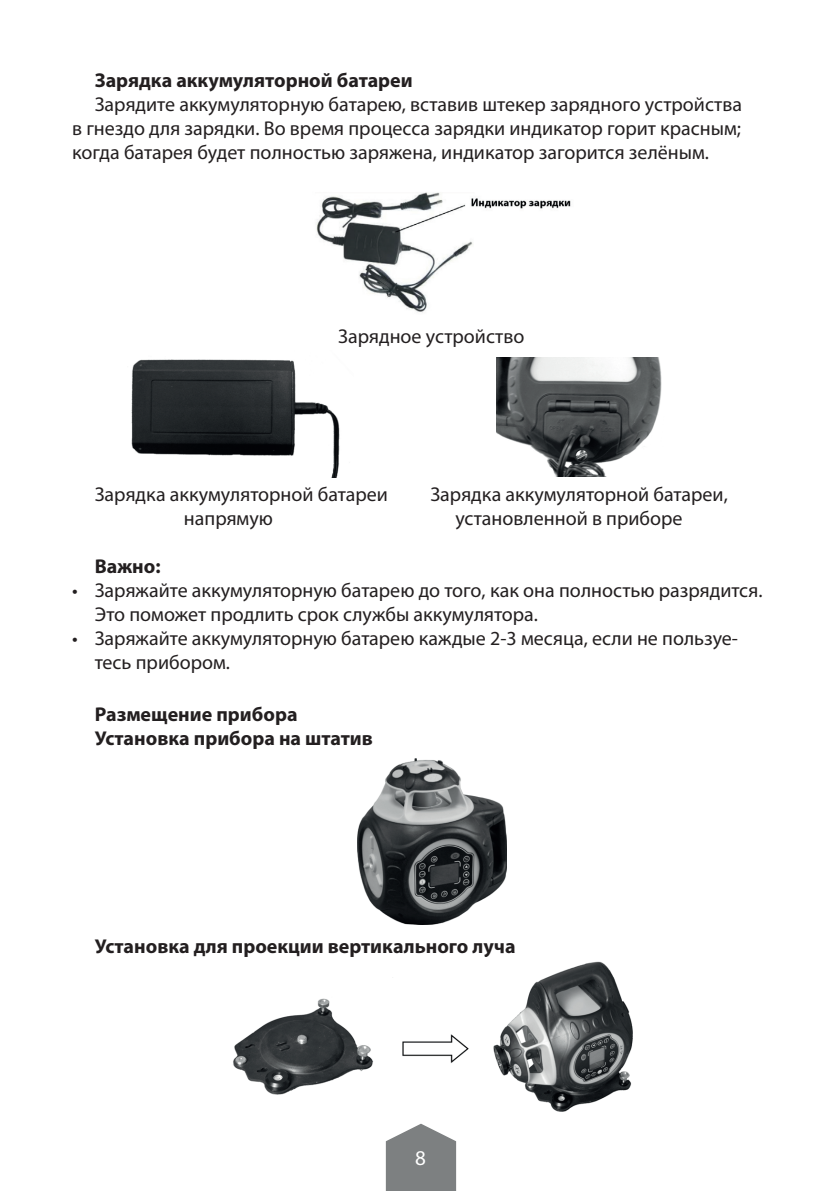
<style>
.page{position:relative;width:840px;height:1191px;background:#fff}
.page>*{position:absolute;margin:0;border:0;box-sizing:border-box;transform-origin:0 0}
.t1{font:21px "Myriad Pro";color:#fff}
.t2{font:20px/24px "Myriad Pro";color:#231f20}
.t3{font:700 20px/24px "Myriad Pro";color:#231f20}
</style>
<div class="page">
<svg style="left:385px;top:1123px;width:71px;height:68px;background:#909293"></svg>
<img style="left:316px;top:192px;width:255px;height:121px">
<img style="left:131px;top:359px;width:209px;height:118px">
<img style="left:496px;top:357px;width:166px;height:119px">
<img style="left:357px;top:758px;width:149px;height:167px">
<img style="left:233px;top:961px;width:400px;height:151px">
<p class="t3" style="left:95px;top:68px;width:319px">Зарядка аккумуляторной батареи</p>
<p class="t2" style="left:72px;top:92px;width:671px;text-align:justify;text-indent:23px">Зарядите аккумуляторную батарею, вставив штекер зарядного устройства в гнездо для зарядки. Во время процесса зарядки индикатор горит красным; когда батарея будет полностью заряжена, индикатор загорится зелёным.</p>
<p class="t2" style="left:338px;top:324px;width:187px">Зарядное устройство</p>
<p class="t2" style="left:95px;top:481px;width:294px">Зарядка аккумуляторной батареи</p>
<p class="t2" style="left:430px;top:481px;width:299px">Зарядка аккумуляторной батареи,</p>
<p class="t2" style="left:184px;top:505px;width:90px">напрямую</p>
<p class="t2" style="left:455px;top:505px;width:228px">установленной в приборе</p>
<p class="t3" style="left:95px;top:553px;width:67px">Важно:</p>
<p class="t2" style="left:95px;top:577px;width:668px;text-indent:-23px">• Заряжайте аккумуляторную батарею до того, как она полностью разрядится.<br>Это поможет продлить срок службы аккумулятора.</p>
<p class="t2" style="left:95px;top:625px;width:644px;text-indent:-23px">• Заряжайте аккумуляторную батарею каждые 2-3 месяца, если не пользуе&shy;тесь прибором.</p>
<p class="t3" style="left:95px;top:702px;width:279px">Размещение прибора<br>Установка прибора на штатив</p>
<p class="t3" style="left:95px;top:933px;width:422px">Установка для проекции вертикального луча</p>
<p class="t1" style="left:415px;top:1145px;width:12px">8</p>
</div>
